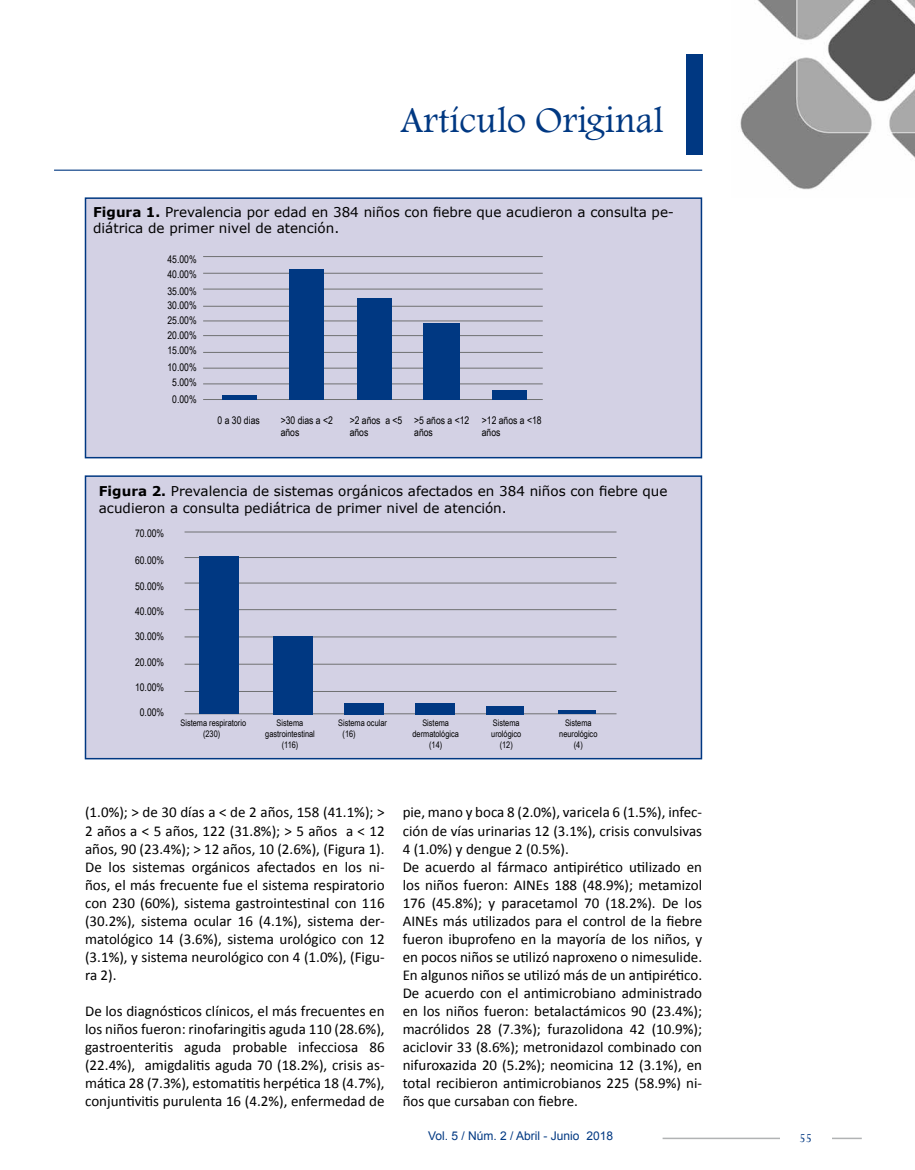
<style>
.page{position:relative;width:915px;height:1170px;background:#fff}
.page>*{position:absolute;margin:0;border:0;box-sizing:border-box;transform-origin:0 0}
.t1{font:37.5px "Footlight MT Light";color:#003882}
.t2{font:15px/18px "Calibri";color:#000;text-align:justify}
.t3{font:13.5px/16.2px "Verdana";color:#000}
.t4{font:13.5px "Perpetua";color:#003882}
.t5{font:12px "Arial";color:#003882}
.t6{font:10.5px/15px "Arial Narrow";color:#000}
.t7{font:9px "Arial Narrow";color:#000}
.s1{font-weight:700}
</style>
<div class="page">
<hr style="left:662px;top:1137px;width:199px;height:1px;background:#b1b3b4">
<div style="left:685px;top:54px;width:17px;height:100px;background:#003882"></div>
<hr style="left:54px;top:170px;width:648px;height:1px;background:#003882">
<div style="left:780px;top:1128px;width:52px;height:23px;background:#fff"></div>
<img style="left:740px;top:0;width:174px;height:190px">
<div style="left:85px;top:475px;width:617px;height:284px;background:#d3d1e4;border:2px solid #003882"></div>
<div style="left:85px;top:197px;width:617px;height:261px;background:#d3d1e4;border:2px solid #003882"></div>
<hr style="left:203px;top:256px;width:339px;height:1px;background:#707172">
<hr style="left:203px;top:273px;width:339px;height:1px;background:#707172">
<hr style="left:203px;top:289px;width:339px;height:1px;background:#707172">
<hr style="left:203px;top:306px;width:339px;height:1px;background:#707172">
<hr style="left:203px;top:320px;width:339px;height:1px;background:#707172">
<hr style="left:203px;top:335px;width:339px;height:1px;background:#707172">
<hr style="left:203px;top:352px;width:339px;height:1px;background:#707172">
<hr style="left:203px;top:368px;width:339px;height:1px;background:#707172">
<hr style="left:203px;top:383px;width:339px;height:1px;background:#707172">
<hr style="left:203px;top:399px;width:339px;height:1px;background:#707172">
<div style="left:289px;top:269px;width:35px;height:130px;background:#003882"></div>
<div style="left:357px;top:298px;width:35px;height:101px;background:#003882"></div>
<div style="left:423px;top:323px;width:36px;height:76px;background:#003882"></div>
<div style="left:492px;top:390px;width:35px;height:9px;background:#003882"></div>
<hr style="left:222px;top:395px;width:35px;height:4px;background:#003882">
<hr style="left:184px;top:531px;width:432px;height:1px;background:#707172">
<hr style="left:184px;top:557px;width:432px;height:1px;background:#707172">
<hr style="left:184px;top:582px;width:432px;height:1px;background:#707172">
<hr style="left:184px;top:609px;width:432px;height:1px;background:#707172">
<hr style="left:184px;top:636px;width:432px;height:1px;background:#707172">
<hr style="left:184px;top:664px;width:432px;height:1px;background:#707172">
<hr style="left:184px;top:691px;width:432px;height:1px;background:#707172">
<hr style="left:184px;top:713px;width:432px;height:1px;background:#707172">
<div style="left:199px;top:556px;width:39px;height:157px;background:#003882"></div>
<div style="left:274px;top:636px;width:39px;height:78px;background:#003882"></div>
<div style="left:344px;top:702px;width:39px;height:12px;background:#003882"></div>
<div style="left:415px;top:702px;width:39px;height:12px;background:#003882"></div>
<div style="left:486px;top:705px;width:38px;height:9px;background:#003882"></div>
<svg style="left:558px;top:710px;width:37px;height:3px"></svg>
<h1 class="t1" style="left:400px;top:97px;width:264px">Artículo Original</h1>
<p class="t3" style="left:93px;top:203px;width:582px"><span class="s1">Figura 1.</span> Prevalencia por edad en 384 niños con fiebre que acudieron a consulta pe&shy;diátrica de primer nivel de atención.</p>
<p class="t6" style="left:167px;top:251px;width:31px">45.00%<br>40.00%</p>
<p class="t6" style="left:167px;top:283px;width:31px;text-align:justify">35.00% 30.00% 25.00% 20.00% 15.00%</p>
<p class="t6" style="left:167px;top:360px;width:31px;text-align:center">10.00%<br>5.00%</p>
<p class="t6" style="left:172px;top:391px;width:26px">0.00%</p>
<p class="t6" style="left:217px;top:412px;width:44px">0 a 30 dias</p>
<p class="t6" style="left:280px;top:412px;width:54px">&gt;30 dias a &lt;2</p>
<p class="t6" style="left:349px;top:412px;width:193px">&gt;2 años a &lt;5 &gt;5 años a &lt;12 &gt;12 años a &lt;18</p>
<p class="t6" style="left:280px;top:425px;width:20px">años</p>
<p class="t6" style="left:349px;top:425px;width:20px">años</p>
<p class="t6" style="left:414px;top:425px;width:20px">años</p>
<p class="t6" style="left:481px;top:425px;width:20px">años</p>
<p class="t3" style="left:99px;top:483px;width:570px"><span class="s1">Figura 2.</span> Prevalencia de sistemas orgánicos afectados en 384 niños con fiebre que acudieron a consulta pediátrica de primer nivel de atención.</p>
<p class="t6" style="left:135px;top:525px;width:31px">70.00%</p>
<p class="t6" style="left:135px;top:552px;width:31px">60.00%</p>
<p class="t6" style="left:135px;top:578px;width:31px">50.00%</p>
<p class="t6" style="left:135px;top:603px;width:31px">40.00%</p>
<p class="t6" style="left:135px;top:628px;width:31px">30.00%</p>
<p class="t6" style="left:135px;top:654px;width:31px">20.00%</p>
<p class="t6" style="left:135px;top:679px;width:31px">10.00%</p>
<p class="t6" style="left:140px;top:704px;width:26px">0.00%</p>
<p class="t7" style="left:180px;top:716px;width:67px">Sistema respiratorio</p>
<p class="t7" style="left:276px;top:716px;width:28px">Sistema</p>
<p class="t7" style="left:338px;top:716px;width:50px">Sistema ocular</p>
<p class="t7" style="left:422px;top:716px;width:28px">sistema</p>
<p class="t7" style="left:493px;top:716px;width:28px">sistema</p>
<p class="t7" style="left:565px;top:716px;width:28px">sistema</p>
<p class="t7" style="left:203px;top:727px;width:19px">(230)</p>
<p class="t7" style="left:265px;top:727px;width:51px">gastrointestinal</p>
<p class="t7" style="left:342px;top:727px;width:15px">(16)</p>
<p class="t7" style="left:412px;top:727px;width:48px">dermatológica</p>
<p class="t7" style="left:491px;top:727px;width:31px">urológico</p>
<p class="t7" style="left:559px;top:727px;width:40px">neurológico</p>
<p class="t7" style="left:281px;top:738px;width:18px">(116)</p>
<p class="t7" style="left:429px;top:738px;width:15px">(14)</p>
<p class="t7" style="left:499px;top:738px;width:15px">(12)</p>
<p class="t7" style="left:573px;top:738px;width:11px">(4)</p>
<p class="t2" style="left:85px;top:803px;width:301px">(1.0%); &gt; de 30 días a &lt; de 2 años, 158 (41.1%); &gt; 2 años a &lt; 5 años, 122 (31.8%); &gt; 5 años a &lt; 12 años, 90 (23.4%); &gt; 12 años, 10 (2.6%), (Figura 1).<br>De los sistemas orgánicos afectados en los ni&shy;ños, el más frecuente fue el sistema respiratorio con 230 (60%), sistema gastrointestinal con 116 (30.2%), sistema ocular 16 (4.1%), sistema der&shy;matológico 14 (3.6%), sistema urológico con 12 (3.1%), y sistema neurológico con 4 (1.0%), (Figu&shy;ra 2).</p>
<p class="t2" style="left:85px;top:1001px;width:301px">De los diagnósticos clínicos, el más frecuentes en los niños fueron: rinofaringitis aguda 110 (28.6%), gastroenteritis aguda probable infecciosa 86 (22.4%), amigdalitis aguda 70 (18.2%), crisis as&shy;mática 28 (7.3%), estomatitis herpética 18 (4.7%), conjuntivitis purulenta 16 (4.2%), enfermedad de</p>
<p class="t2" style="left:402px;top:803px;width:301px;text-align:left">pie, mano y boca 8 (2.0%), varicela 6 (1.5%), infec&shy;ción de vías urinarias 12 (3.1%), crisis convulsivas 4 (1.0%) y dengue 2 (0.5%).<br>De acuerdo al fármaco antipirético utilizado en los niños fueron: AINEs 188 (48.9%); metamizol 176 (45.8%); y paracetamol 70 (18.2%). De los AINEs más utilizados para el control de la fiebre fueron ibuprofeno en la mayoría de los niños, y en pocos niños se utilizó naproxeno o nimesulide.<br>En algunos niños se utilizó más de un antipirético.<br>De acuerdo con el antimicrobiano administrado en los niños fueron: betalactámicos 90 (23.4%); macrólidos 28 (7.3%); furazolidona 42 (10.9%); aciclovir 33 (8.6%); metronidazol combinado con nifuroxazida 20 (5.2%); neomicina 12 (3.1%), en total recibieron antimicrobianos 225 (58.9%) ni&shy;ños que cursaban con fiebre.</p>
<p class="t5" style="left:428px;top:1127px;width:186px">Vol. 5 / Núm. 2 / Abril - Junio 2018</p>
<p class="t4" style="left:799px;top:1129px;width:14px">55</p>
</div>
